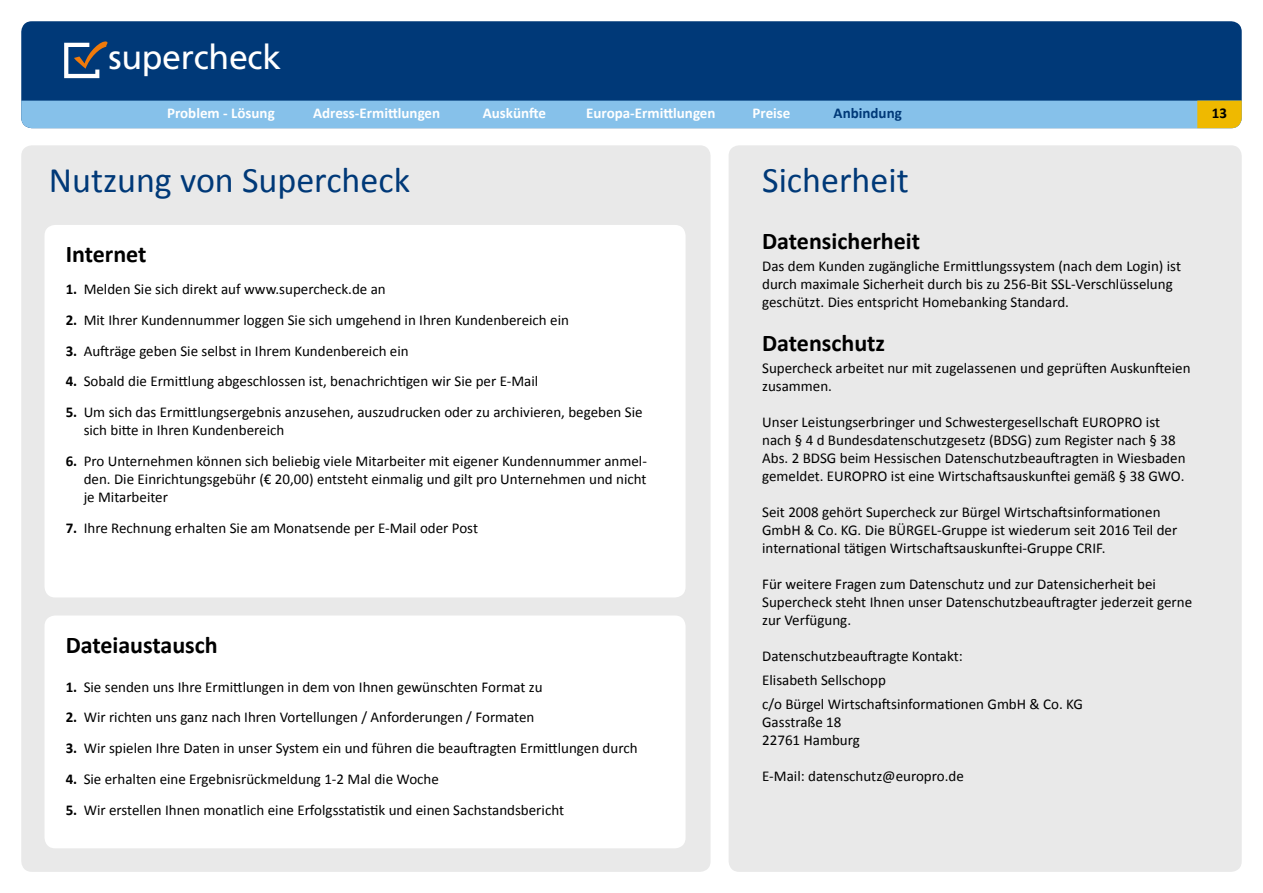
<style>
.page{position:relative;width:1263px;height:893px;background:#fff}
.page>*{position:absolute;margin:0;border:0;box-sizing:border-box;transform-origin:0 0}
.t1{font:36px "Calibri";color:#003978}
.t2{font:34.05px "Frutiger";letter-spacing:-.01em;color:#fff}
.t3{font:700 24px "Calibri";color:#000}
.t4{font:15px/18px "Calibri";color:#000}
.t5{font:700 15px "Calibri";color:#fff}
.t6{font:700 15px "Calibri";color:#003978}
.t7{font:700 15px "Calibri";color:#000}
.s1{font-weight:700}
</style>
<div class="page">
<div style="left:21px;top:21px;width:1221px;height:107px;background:#003978;border-radius:11px"></div>
<div style="left:21px;top:101px;width:1221px;height:27px;background:#86c1ea"></div>
<div style="left:729px;top:145px;width:513px;height:727px;background:#e9e9e9;border-radius:11px"></div>
<div style="left:21px;top:145px;width:689px;height:727px;background:#e9e9e9;border-radius:11px"></div>
<div style="left:45px;top:225px;width:640px;height:372px;background:#fff;border-radius:11px"></div>
<div style="left:45px;top:615px;width:640px;height:233px;background:#fff;border-radius:11px"></div>
<svg style="left:64px;top:41px;width:44px;height:37px"></svg>
<h2 class="t2" style="left:108px;top:38px;width:174px">supercheck</h2>
<p class="t5" style="left:167px;top:103px;width:109px">Problem - Lösung</p>
<p class="t5" style="left:313px;top:103px;width:129px">Adress-Ermittlungen</p>
<p class="t5" style="left:483px;top:103px;width:65px">Auskünfte</p>
<p class="t5" style="left:586px;top:103px;width:131px">Europa-Ermittlungen</p>
<p class="t5" style="left:752px;top:103px;width:39px">Preise</p>
<p class="t6" style="left:834px;top:103px;width:70px">Anbindung</p>
<p class="t7" style="left:1212px;top:103px;width:17px">13</p>
<h1 class="t1" style="left:49px;top:156px;width:363px">Nutzung von Supercheck</h1>
<h1 class="t1" style="left:762px;top:156px;width:148px">Sicherheit</h1>
<h3 class="t3" style="left:66px;top:237px;width:82px">Internet</h3>
<p class="t4" style="left:66px;top:280px;width:322px"><span class="s1">1.</span> Melden Sie sich direkt auf www.supercheck.de an</p>
<p class="t4" style="left:66px;top:310px;width:505px"><span class="s1">2.</span> Mit Ihrer Kundennummer loggen Sie sich umgehend in Ihren Kundenbereich ein</p>
<p class="t4" style="left:66px;top:341px;width:345px"><span class="s1">3.</span> Aufträge geben Sie selbst in Ihrem Kundenbereich ein</p>
<p class="t4" style="left:66px;top:372px;width:474px"><span class="s1">4.</span> Sobald die Ermittlung abgeschlossen ist, benachrichtigen wir Sie per E-Mail</p>
<p class="t4" style="left:84px;top:403px;width:560px;text-indent:-18px"><span class="s1">5.</span> Um sich das Ermittlungsergebnis anzusehen, auszudrucken oder zu archivieren, begeben Sie sich bitte in Ihren Kundenbereich</p>
<p class="t4" style="left:84px;top:451px;width:565px;text-align:justify;text-indent:-18px"><span class="s1">6.</span> Pro Unternehmen können sich beliebig viele Mitarbeiter mit eigener Kundennummer anmel&shy;den. Die Einrichtungsgebühr (€ 20,00) entsteht einmalig und gilt pro Unternehmen und nicht je Mitarbeiter</p>
<p class="t4" style="left:66px;top:518px;width:414px"><span class="s1">7.</span> Ihre Rechnung erhalten Sie am Monatsende per E-Mail oder Post</p>
<h3 class="t3" style="left:66px;top:628px;width:154px">Dateiaustausch</h3>
<p class="t4" style="left:66px;top:677px;width:478px"><span class="s1">1.</span> Sie senden uns Ihre Ermittlungen in dem von Ihnen gewünschten Format zu</p>
<p class="t4" style="left:66px;top:708px;width:470px"><span class="s1">2.</span> Wir richten uns ganz nach Ihren Vortellungen / Anforderungen / Formaten</p>
<p class="t4" style="left:66px;top:739px;width:573px"><span class="s1">3.</span> Wir spielen Ihre Daten in unser System ein und führen die beauftragten Ermittlungen durch</p>
<p class="t4" style="left:66px;top:769px;width:375px"><span class="s1">4.</span> Sie erhalten eine Ergebnisrückmeldung 1-2 Mal die Woche</p>
<p class="t4" style="left:66px;top:800px;width:500px"><span class="s1">5.</span> Wir erstellen Ihnen monatlich eine Erfolgsstatistik und einen Sachstandsbericht</p>
<h3 class="t3" style="left:762px;top:224px;width:159px">Datensicherheit</h3>
<p class="t4" style="left:762px;top:257px;width:420px">Das dem Kunden zugängliche Ermittlungssystem (nach dem Login) ist durch maximale Sicherheit durch bis zu 256-Bit SSL-Verschlüsselung geschützt. Dies entspricht Homebanking Standard.</p>
<h3 class="t3" style="left:762px;top:326px;width:124px">Datenschutz</h3>
<p class="t4" style="left:762px;top:359px;width:430px">Supercheck arbeitet nur mit zugelassenen und geprüften Auskunfteien zusammen.</p>
<p class="t4" style="left:762px;top:413px;width:425px">Unser Leistungserbringer und Schwestergesellschaft EUROPRO ist nach § 4 d Bundesdatenschutzgesetz (BDSG) zum Register nach § 38<br>Abs. 2 BDSG beim Hessischen Datenschutzbeauftragten in Wiesbaden gemeldet. EUROPRO ist eine Wirtschaftsauskunftei gemäß § 38 GWO.</p>
<p class="t4" style="left:762px;top:503px;width:417px">Seit 2008 gehört Supercheck zur Bürgel Wirtschaftsinformationen<br>GmbH &amp; Co. KG. Die BÜRGEL-Gruppe ist wiederum seit 2016 Teil der international tätigen Wirtschaftsauskunftei-Gruppe CRIF.</p>
<p class="t4" style="left:762px;top:575px;width:431px">Für weitere Fragen zum Datenschutz und zur Datensicherheit bei<br>Supercheck steht Ihnen unser Datenschutzbeauftragter jederzeit gerne zur Verfügung.</p>
<p class="t4" style="left:762px;top:644px;width:322px;line-height:24px">Datenschutzbeauftragte Kontakt:<br>Elisabeth Sellschopp<br>c/o Bürgel Wirtschaftsinformationen GmbH &amp; Co. KG</p>
<p class="t4" style="left:762px;top:713px;width:99px">Gasstraße 18<br>22761 Hamburg</p>
<p class="t4" style="left:762px;top:767px;width:203px">E-Mail: datenschutz@europro.de</p>
</div>
